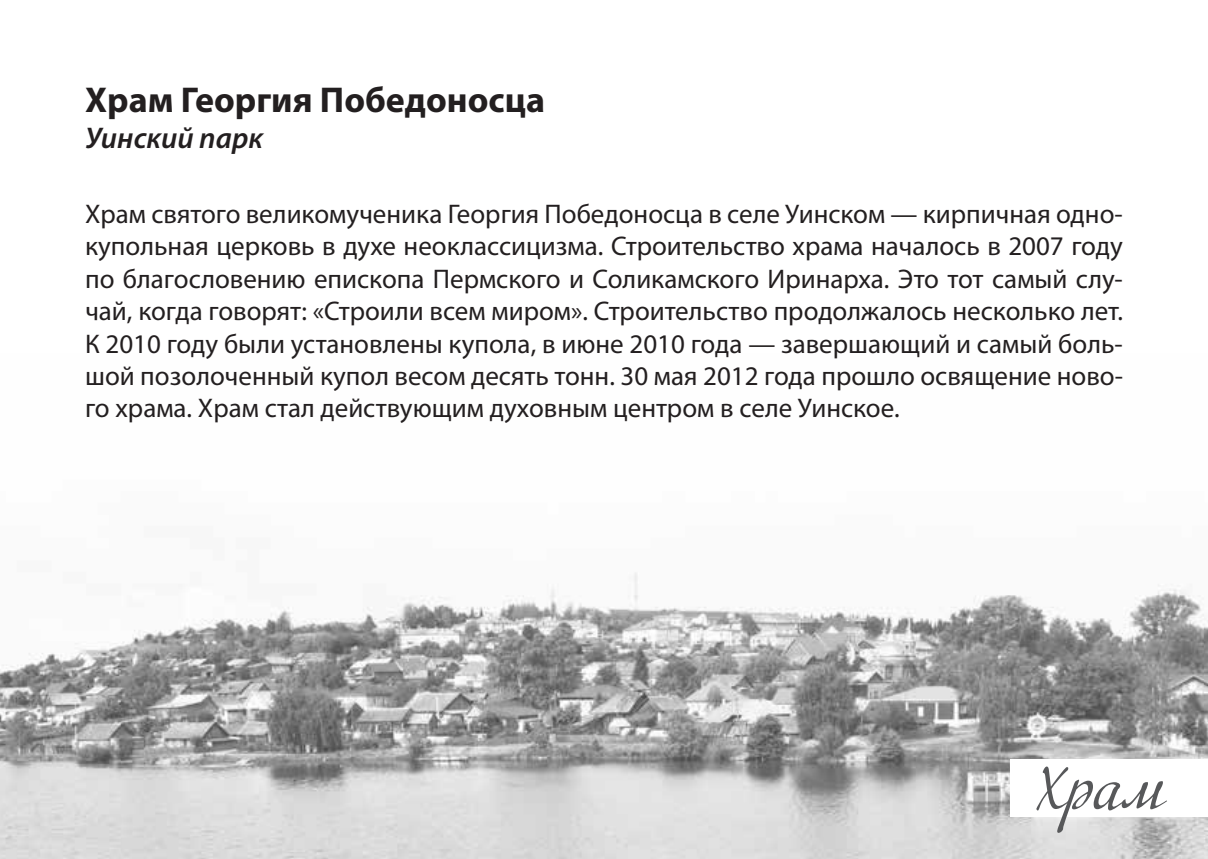
<style>
.page{position:relative;width:1208px;height:859px;background:#fff}
.page>*{position:absolute;margin:0;border:0;box-sizing:border-box;transform-origin:0 0}
.t1{font:60px "Adventure C";color:#57585a}
.t2{font:700 36px "Myriad Pro";color:#231f20}
.t3{font:italic 600 30px "Myriad Pro";color:#231f20}
.t4{font:27px/32.4px "Myriad Pro";color:#231f20;text-align:justify}
</style>
<div class="page">
<img style="left:0;top:572px;width:1208px;height:287px">
<div style="left:1010px;top:759px;width:198px;height:58px;background:#fff"></div>
<h2 class="t2" style="left:85px;top:76px;width:461px">Храм Георгия Победоносца</h2>
<p class="t3" style="left:85px;top:119px;width:179px">Уинский парк</p>
<p class="t4" style="left:85px;top:197px;width:1039px">Храм святого великомученика Георгия Победоносца в селе Уинском — кирпичная одно&shy;купольная церковь в духе неоклассицизма. Строительство храма началось в 2007 году по благословению епископа Пермского и Соликамского Иринарха. Это тот самый слу&shy;чай, когда говорят: «Строили всем миром». Строительство продолжалось несколько лет.<br>К 2010 году были установлены купола, в июне 2010 года — завершающий и самый боль&shy;шой позолоченный купол весом десять тонн. 30 мая 2012 года прошло освящение ново&shy;го храма. Храм стал действующим духовным центром в селе Уинское.</p>
<h1 class="t1" style="left:1036px;top:753px;width:131px">Храм</h1>
</div>
